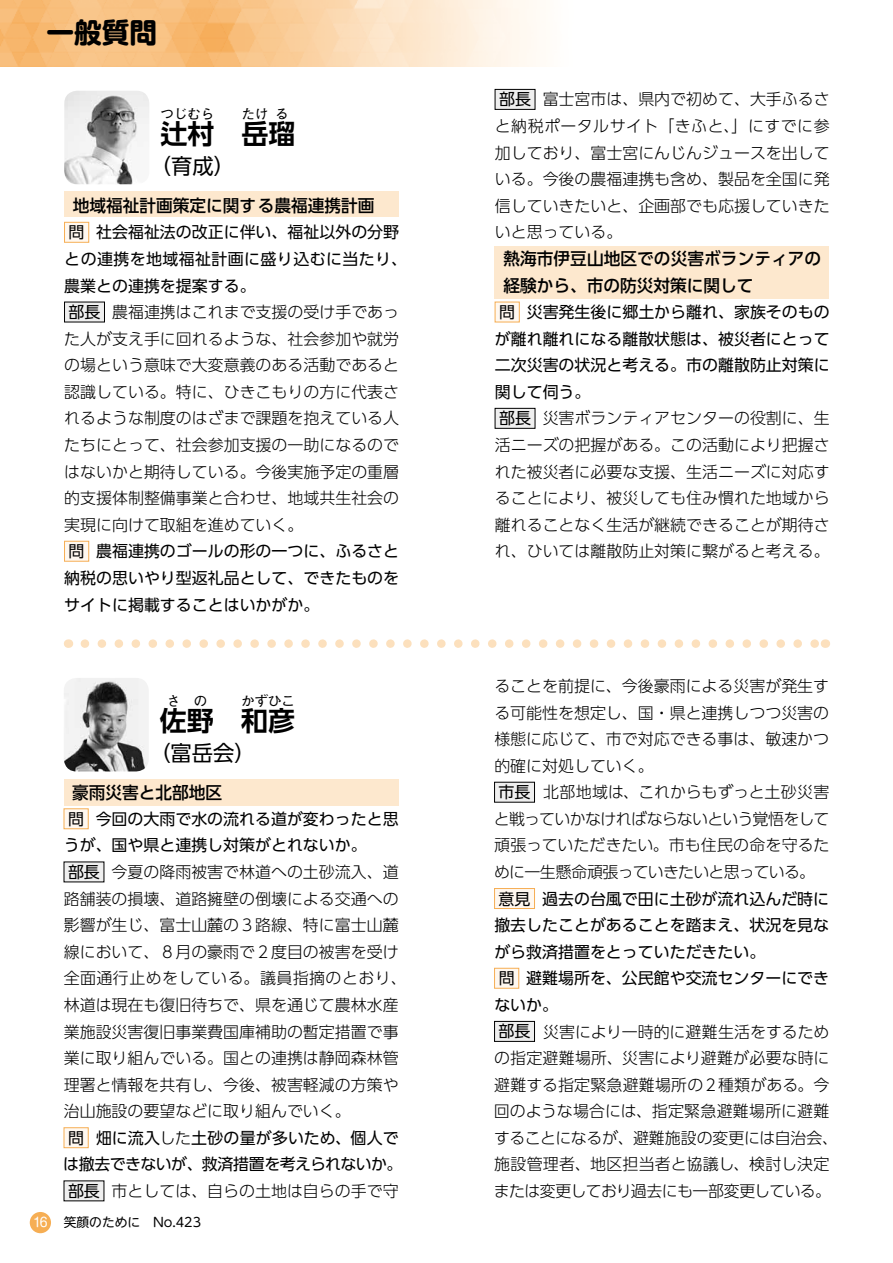
<style>
.page{position:relative;width:893px;height:1263px;background:#fff}
.page>*{position:absolute;margin:0;border:0;box-sizing:border-box;transform-origin:0 0}
.t1{font:700 27.6px "UD Shin M Go Pr 6";color:#000}
.t2{font:700 27px "UD Shin Go Pro De";color:#000}
.t3{font:21.3px "UD Shin Go Pro";color:#000}
.t4{font:500 16.95px/26.5px "UD Shin Go Pro";color:#000}
.t5{font:300 15.9px/26.5px "UD Shin Go Pro";color:#000;text-align:justify}
.t6{font:15.9px/26.5px "UD Shin Go Pro";color:#000;text-align:justify}
.t7{font:700 13.5px "UD Shin Go Pro De";color:#000}
.t8{font:12.75px "UD Shin M Go Pro";color:#000}
.t9{font:12.75px "Shin M Go Pr 6";color:#fff}
.s1{font-weight:400}
</style>
<div class="page">
<div style="left:30px;top:1212px;width:21px;height:21px;background:#f6ae54;border-radius:50%"></div>
<img style="left:0;top:0;width:537px;height:67px">
<svg style="left:85px;top:639px;width:731px;height:9px"></svg>
<div style="left:64px;top:192px;width:335px;height:25px;background:#fde8ce"></div>
<div style="left:494px;top:247px;width:335px;height:52px;background:#fde8ce"></div>
<div style="left:495px;top:89px;width:40px;height:20px;background:#efefef"></div>
<div style="left:495px;top:89px;width:40px;height:21px;border:1px solid #000"></div>
<div style="left:495px;top:302px;width:24px;height:20px;background:#fff8f0"></div>
<div style="left:495px;top:408px;width:40px;height:20px;background:#efefef"></div>
<div style="left:495px;top:408px;width:40px;height:20px;border:1px solid #000"></div>
<div style="left:65px;top:222px;width:24px;height:20px;background:#fff8f0"></div>
<div style="left:64px;top:222px;width:25px;height:20px;border:1px solid #f6ae54"></div>
<div style="left:65px;top:302px;width:39px;height:20px;background:#efefef"></div>
<div style="left:64px;top:302px;width:41px;height:20px;border:1px solid #000"></div>
<div style="left:65px;top:541px;width:24px;height:20px;background:#fff8f0"></div>
<div style="left:64px;top:541px;width:25px;height:20px;border:1px solid #f6ae54"></div>
<img style="left:64px;top:91px;width:85px;height:93px">
<div style="left:64px;top:779px;width:335px;height:26px;background:#fde8ce"></div>
<div style="left:495px;top:782px;width:39px;height:20px;background:#efefef"></div>
<div style="left:494px;top:782px;width:41px;height:20px;border:1px solid #000"></div>
<div style="left:495px;top:888px;width:39px;height:20px;background:#fff8f0"></div>
<div style="left:494px;top:888px;width:41px;height:21px;border:1px solid #f6ae54"></div>
<div style="left:495px;top:968px;width:24px;height:20px;background:#fff8f0"></div>
<div style="left:494px;top:968px;width:25px;height:20px;border:1px solid #f6ae54"></div>
<div style="left:495px;top:1021px;width:39px;height:20px;background:#efefef"></div>
<div style="left:494px;top:1021px;width:41px;height:20px;border:1px solid #000"></div>
<div style="left:64px;top:809px;width:24px;height:20px;background:#fff8f0"></div>
<div style="left:64px;top:808px;width:24px;height:21px;border:1px solid #f6ae54"></div>
<div style="left:64px;top:862px;width:40px;height:20px;background:#efefef"></div>
<div style="left:64px;top:1128px;width:24px;height:20px;background:#fff8f0"></div>
<div style="left:64px;top:1127px;width:24px;height:21px;border:1px solid #f6ae54"></div>
<div style="left:64px;top:1181px;width:40px;height:20px;background:#efefef"></div>
<img style="left:64px;top:678px;width:84px;height:93px">
<h1 class="t1" style="left:46px;top:9px;width:112px">一般質問</h1>
<p class="t7" style="left:161px;top:103px;width:56px">つじむら</p>
<h2 class="t2" style="left:161px;top:112px;width:56px">辻村</h2>
<h3 class="t3" style="left:150px;top:149px;width:87px">（育成）</h3>
<p class="t7" style="left:242px;top:103px;width:28px">たけ</p>
<p class="t7" style="left:275px;top:103px;width:15px">る</p>
<h2 class="t2" style="left:242px;top:112px;width:55px">岳瑠</h2>
<p class="t4" style="left:73px;top:192px;width:303px">地域福祉計画策定に関する農福連携計画</p>
<p class="t6" style="left:64px;top:219px;width:344px;text-align:left">問　社会福祉法の改正に伴い、福祉以外の分野との連携を地域福祉計画に盛り込むに当たり、農業との連携を提案する。</p>
<p class="t5" style="left:64px;top:298px;width:336px">部長　農福連携はこれまで支援の受け手であった人が支え手に回れるような、社会参加や就労の場という意味で大変意義のある活動であると認識している。特に、ひきこもりの方に代表されるような制度のはざまで課題を抱えている人たちにとって、社会参加支援の一助になるのではないかと期待している。今後実施予定の重層的支援体制整備事業と合わせ、地域共生社会の実現に向けて取組を進めていく。</p>
<p class="t6" style="left:64px;top:538px;width:336px">問　農福連携のゴールの形の一つに、ふるさと納税の思いやり型返礼品として、できたものをサイトに掲載することはいかがか。</p>
<p class="t6" style="left:69px;top:219px;width:17px">問</p>
<p class="t6" style="left:69px;top:298px;width:33px">部長</p>
<p class="t6" style="left:69px;top:537px;width:17px">問</p>
<p class="t7" style="left:167px;top:690px;width:15px">さ</p>
<p class="t7" style="left:194px;top:690px;width:15px">の</p>
<h2 class="t2" style="left:160px;top:699px;width:56px">佐野</h2>
<p class="t7" style="left:241px;top:690px;width:55px">かずひこ</p>
<h2 class="t2" style="left:241px;top:699px;width:55px">和彦</h2>
<h3 class="t3" style="left:149px;top:736px;width:108px">（富岳会）</h3>
<p class="t4" style="left:72px;top:778px;width:152px">豪雨災害と北部地区</p>
<p class="t6" style="left:64px;top:805px;width:336px">問　今回の大雨で水の流れる道が変わったと思うが、国や県と連携し対策がとれないか。</p>
<p class="t5" style="left:63px;top:858px;width:345px;text-align:left">部長　今夏の降雨被害で林道への土砂流入、道路舗装の損壊、道路擁壁の倒壊による交通への影響が生じ、富士山麓の３路線、特に富士山麓線において、８月の豪雨で２度目の被害を受け全面通行止めをしている。議員指摘のとおり、林道は現在も復旧待ちで、県を通じて農林水産業施設災害復旧事業費国庫補助の暫定措置で事業に取り組んでいる。国との連携は静岡森林管理署と情報を共有し、今後、被害軽減の方策や治山施設の要望などに取り組んでいく。<br>問　<span class="s1">畑に流入</span>した<span class="s1">土砂の量が多いため、個人では撤去できないが、救済措置を考えられないか。</span></p>
<p class="t5" style="left:64px;top:1177px;width:336px">部長　市としては、自らの土地は自らの手で守</p>
<p class="t6" style="left:68px;top:805px;width:17px">問</p>
<p class="t6" style="left:68px;top:858px;width:33px">部長</p>
<p class="t6" style="left:68px;top:1124px;width:17px">問</p>
<p class="t6" style="left:68px;top:1177px;width:33px">部長</p>
<p class="t9" style="left:33px;top:1212px;width:16px">16</p>
<p class="t8" style="left:64px;top:1212px;width:139px">笑顔のために　No.423</p>
<p class="t6" style="left:499px;top:86px;width:33px">部長</p>
<p class="t5" style="left:495px;top:86px;width:336px">部長　富士宮市は、県内で初めて、大手ふるさと納税ポータルサイト「きふと、」にすでに参加しており、富士宮にんじんジュースを出している。今後の農福連携も含め、製品を全国に発信していきたいと、企画部でも応援していきたいと思っている。</p>
<p class="t4" style="left:503px;top:245px;width:319px">熱海市伊豆山地区での災害ボランティアの経験から、市の防災対策に関して</p>
<p class="t6" style="left:495px;top:298px;width:336px">問　災害発生後に郷土から離れ、家族そのものが離れ離れになる離散状態は、被災者にとって二次災害の状況と考える。市の離散防止対策に関して伺う。</p>
<p class="t5" style="left:495px;top:404px;width:336px">部長　災害ボランティアセンターの役割に、生活ニーズの把握がある。この活動により把握された被災者に必要な支援、生活ニーズに対応することにより、被災しても住み慣れた地域から離れることなく生活が継続できることが期待され、ひいては離散防止対策に繋がると考える。</p>
<p class="t6" style="left:499px;top:298px;width:17px">問</p>
<p class="t6" style="left:499px;top:405px;width:33px">部長</p>
<p class="t5" style="left:494px;top:672px;width:337px;text-align:left">ることを前提に、今後豪雨による災害が発生する可能性を想定し、国・県と連携しつつ災害の様態に応じて、市で対応できる事は、敏速かつ的確に対処していく。<br>市長　北部地域は、これからもずっと土砂災害と戦っていかなければならないという覚悟をして頑張っていただきたい。市も住民の命を守るために一生懸命頑張っていきたいと思っている。意見　<span class="s1">過去の台風で田に土砂が流れ込んだ時に撤去したことがあることを踏まえ、状況を見ながら救済措置をとっていただきたい。<br>問　避難場所を、公民館や交流センターにできないか。</span></p>
<p class="t5" style="left:494px;top:1018px;width:345px;text-align:left">部長　災害により一時的に避難生活をするための指定避難場所、災害により避難が必要な時に避難する指定緊急避難場所の２種類がある。今回のような場合には、指定緊急避難場所に避難することになるが、避難施設の変更には自治会、施設管理者、地区担当者と協議し、検討し決定または変更しており過去にも一部変更している。</p>
<p class="t6" style="left:499px;top:778px;width:33px">市長</p>
<p class="t6" style="left:499px;top:885px;width:33px">意見</p>
<p class="t6" style="left:499px;top:964px;width:17px">問</p>
<p class="t6" style="left:499px;top:1018px;width:33px">部長</p>
</div>
